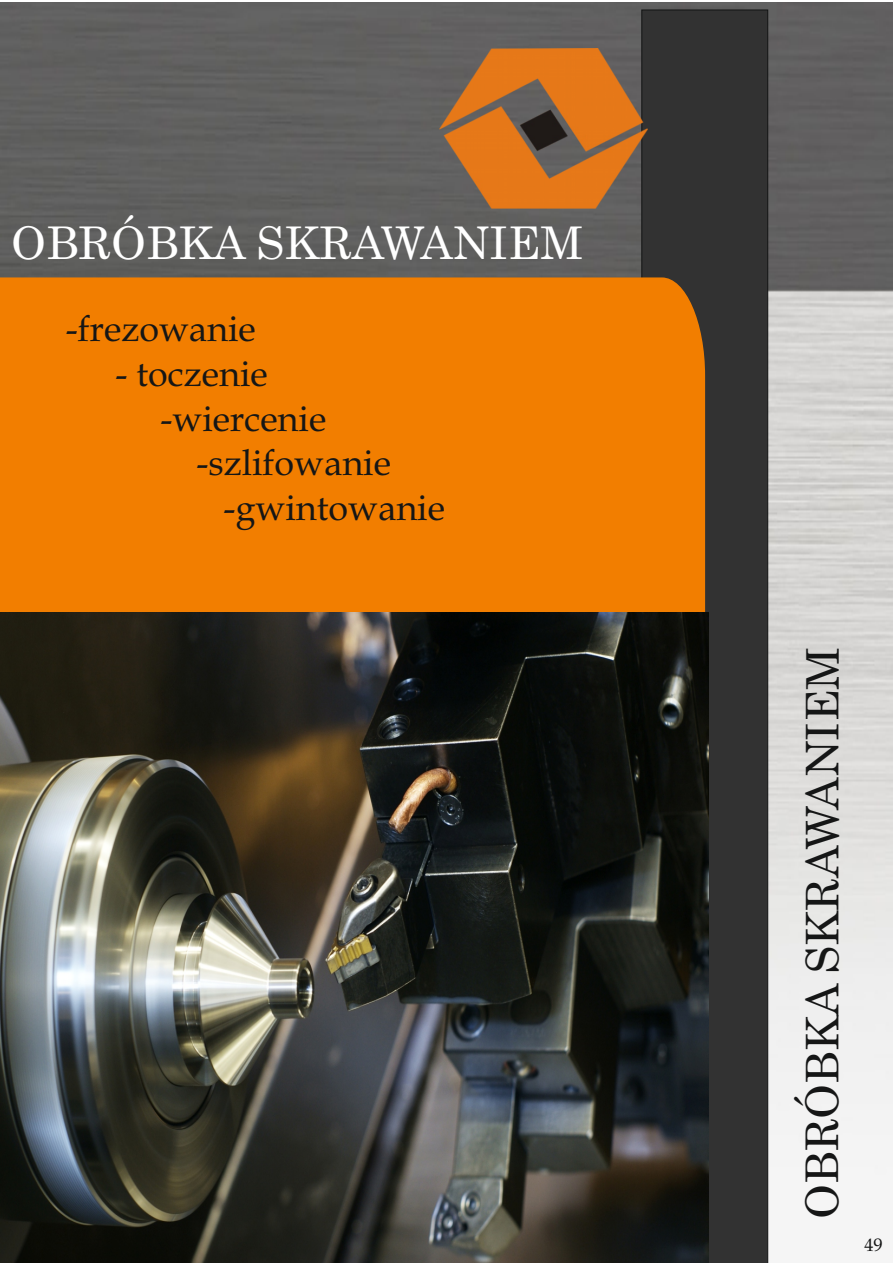
<style>
.page{position:relative;width:893px;height:1263px;background:#fff}
.page>*{position:absolute;margin:0;border:0;box-sizing:border-box;transform-origin:0 0}
.t1{font:45px "Century";color:#fff}
.t2{font:45px "Century";color:#151616}
.t3{font:36px "Book Antiqua";color:#151616}
.t4{font:18px "Book Antiqua";color:#151616}
</style>
<div class="page">
<img style="left:0;top:2px;width:893px;height:1173px">
<div style="left:641px;top:9px;width:128px;height:1254px;background:#323232"></div>
<div style="left:0;top:277px;width:705px;height:335px;background:#f27e00"></div>
<img style="left:440px;top:49px;width:208px;height:160px">
<img style="left:0;top:612px;width:708px;height:651px">
<p class="t1" style="left:11px;top:226px;width:573px">OBRÓBKA SKRAWANIEM</p>
<p class="t3" style="left:66px;top:315px;width:191px">-frezowanie</p>
<p class="t3" style="left:115px;top:360px;width:154px">- toczenie</p>
<p class="t3" style="left:160px;top:404px;width:167px">-wiercenie</p>
<p class="t3" style="left:196px;top:449px;width:196px">-szlifowanie</p>
<p class="t3" style="left:223px;top:494px;width:223px">-gwintowanie</p>
<p class="t2" style="left:805px;top:1219px;width:573px;rotate:-90deg">OBRÓBKA SKRAWANIEM</p>
<p class="t4" style="left:865px;top:1237px;width:19px">49</p>
</div>
